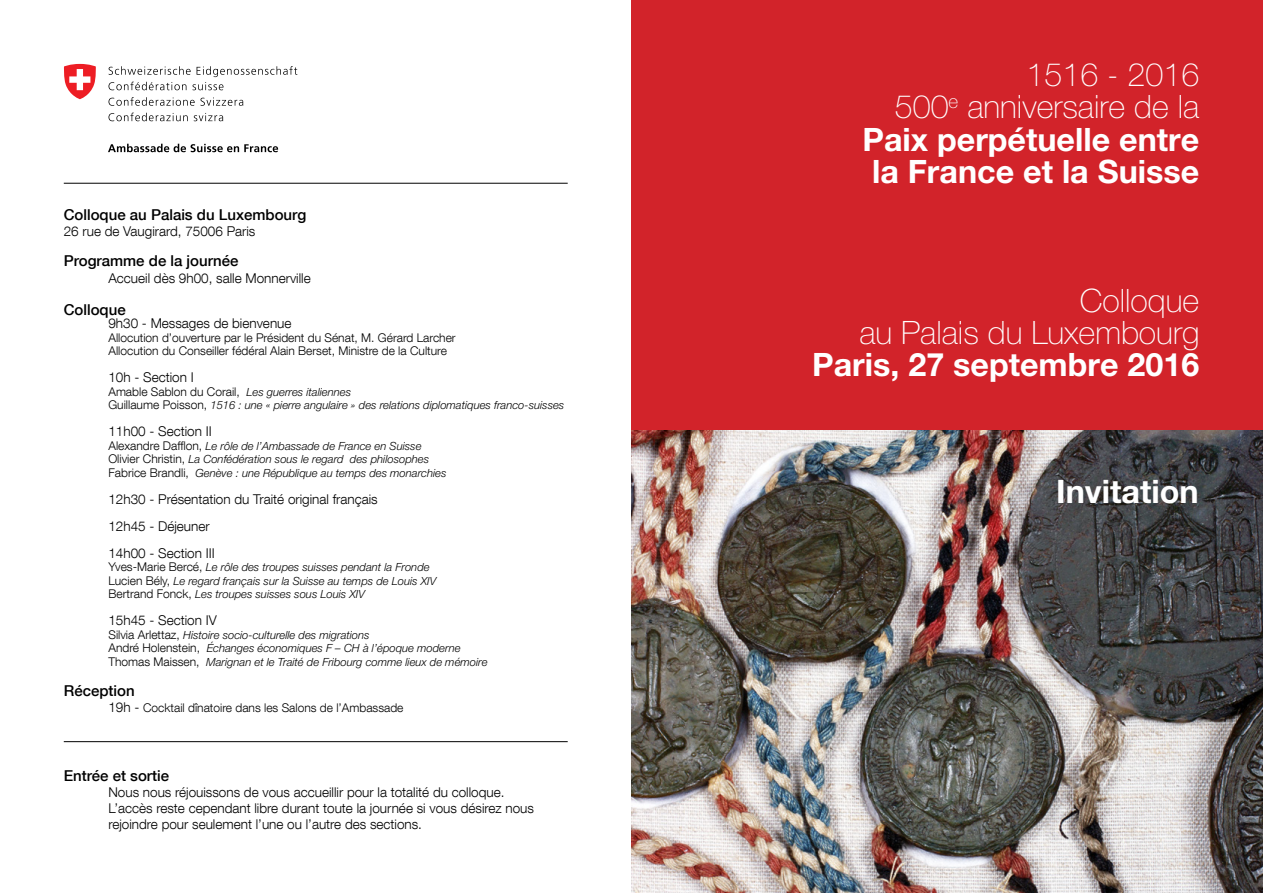
<style>
.page{position:relative;width:1263px;height:893px;background:#fff}
.page>*{position:absolute;margin:0;border:0;box-sizing:border-box;transform-origin:0 0}
.t1{font:700 32.4px "Helvetica Neue LT Pro";color:#fff}
.t2{font:700 32.25px/32.2px "Helvetica Neue LT Pro";color:#fff;text-align:right}
.t3{font:100 32.25px/32.2px "Helvetica Neue LT Pro";color:#fff;text-align:right}
.t4{font:500 15px "Helvetica Neue LT Com";color:#000}
.t5{font:300 13.5px/27px "Helvetica Neue LT Com";color:#000}
.t6{font:300 12px/13.5px "Helvetica Neue LT Com";color:#000}
.t7{font:italic 300 11.25px/13.5px "Helvetica Neue LT Pro";color:#000}
.s1{font-family:"Helvetica Neue LT Pro";font-style:italic;font-size:11.25px}
.s2{font-family:"Helvetica Neue LT Com";font-style:normal;font-size:12px}
.s3{font-size:13.5px}
.s4{font-weight:100}
</style>
<div class="page">
<img style="left:631px;top:429px;width:632px;height:464px">
<div style="left:631px;top:0;width:632px;height:429px;background:#d2232a"></div>
<svg style="left:109px;top:66px;width:188px;height:24px"></svg>
<svg style="left:109px;top:97px;width:134px;height:9px"></svg>
<svg style="left:109px;top:113px;width:79px;height:8px"></svg>
<svg style="left:194px;top:113px;width:29px;height:8px"></svg>
<svg style="left:108px;top:144px;width:170px;height:8px"></svg>
<svg style="left:64px;top:64px;width:32px;height:35px"></svg>
<hr style="left:64px;top:741px;width:504px;height:1px;background:#000">
<hr style="left:64px;top:183px;width:504px;height:1px;background:#000">
<h3 class="t4" style="left:64px;top:206px;width:244px">Colloque au Palais du Luxembourg</h3>
<p class="t5" style="left:64px;top:218px;width:193px">26 rue de Vaugirard, 75006 Paris</p>
<h3 class="t4" style="left:64px;top:252px;width:176px">Programme de la journée</h3>
<p class="t5" style="left:108px;top:264px;width:204px">Accueil dès 9h00, salle Monnerville</p>
<h3 class="t4" style="left:64px;top:301px;width:63px">Colloque</h3>
<p class="t5" style="left:108px;top:310px;width:185px">9h30 - Messages de bienvenue</p>
<p class="t6" style="left:108px;top:331px;width:349px">Allocution d’ouverture par le Président du Sénat, M. Gérard Larcher<br>Allocution du Conseiller fédéral Alain Berset, Ministre de la Culture</p>
<p class="t5" style="left:108px;top:364px;width:87px">10h - Section I</p>
<p class="t6" style="left:108px;top:385px;width:244px">Amable Sablon du Corail, <span class="s1">Les guerres italiennes</span></p>
<p class="t7" style="left:108px;top:399px;width:457px"><span class="s2">Guillaume Poisson,</span> 1516 : une « pierre angulaire » des relations diplomatiques franco-suisses</p>
<p class="t5" style="left:108px;top:418px;width:105px">11h00 - Section II</p>
<p class="t7" style="left:108px;top:439px;width:340px"><span class="s2">Alexandre Dafflon,</span> Le rôle de l’Ambassade de France en Suisse<br><span class="s2">Olivier Christin,</span> La Confédération sous le regard des philosophes<br><span class="s2">Fabrice Brandli,</span> Genève : une République au temps des monarchies</p>
<p class="t5" style="left:108px;top:485px;width:271px">12h30 - Présentation du Traité original français<br>12h45 - Déjeuner<br>14h00 - Section III</p>
<p class="t7" style="left:108px;top:561px;width:329px"><span class="s2">Yves-Marie Bercé,</span> Le rôle des troupes suisses pendant la Fronde<br><span class="s2">Lucien Bély,</span> Le regard français sur la Suisse au temps de Louis XIV<br><span class="s2">Bertrand Fonck,</span> Les troupes suisses sous Louis XIV</p>
<p class="t5" style="left:108px;top:607px;width:110px">15h45 - Section IV</p>
<p class="t7" style="left:108px;top:628px;width:381px"><span class="s2">Silvia Arlettaz,</span> Histoire socio-culturelle des migrations<br><span class="s2">André Holenstein,</span> Échanges économiques F – CH à l’époque moderne<br><span class="s2">Thomas Maissen,</span> Marignan et le Traité de Fribourg comme lieux de mémoire</p>
<h3 class="t4" style="left:64px;top:681px;width:72px">Réception</h3>
<p class="t6" style="left:108px;top:701px;width:297px"><span class="s3">19h -</span> Cocktail dînatoire dans les Salons de l’Ambassade</p>
<h3 class="t4" style="left:64px;top:766px;width:107px">Entrée et sortie</h3>
<p class="t5" style="left:108px;top:784px;width:427px;line-height:16.2px">Nous nous réjouissons de vous accueillir pour la totalité du colloque.<br>L’accès reste cependant libre durant toute la journée si vous désirez nous rejoindre pour seulement l’une ou l’autre des sections.</p>
<h2 class="t2" style="left:862px;top:58px;width:338px"><span class="s4">1516 - 2016<br>500</span><sup>e</sup> <span class="s4">anniversaire de la<br></span>Paix perpétuelle entre la France et la Suisse</h2>
<h2 class="t3" style="left:859px;top:284px;width:341px">Colloque<br>au Palais du Luxembourg</h2>
<h2 class="t2" style="left:812px;top:348px;width:389px">Paris, 27 septembre 2016</h2>
<h1 class="t1" style="left:1056px;top:472px;width:144px">Invitation</h1>
</div>
